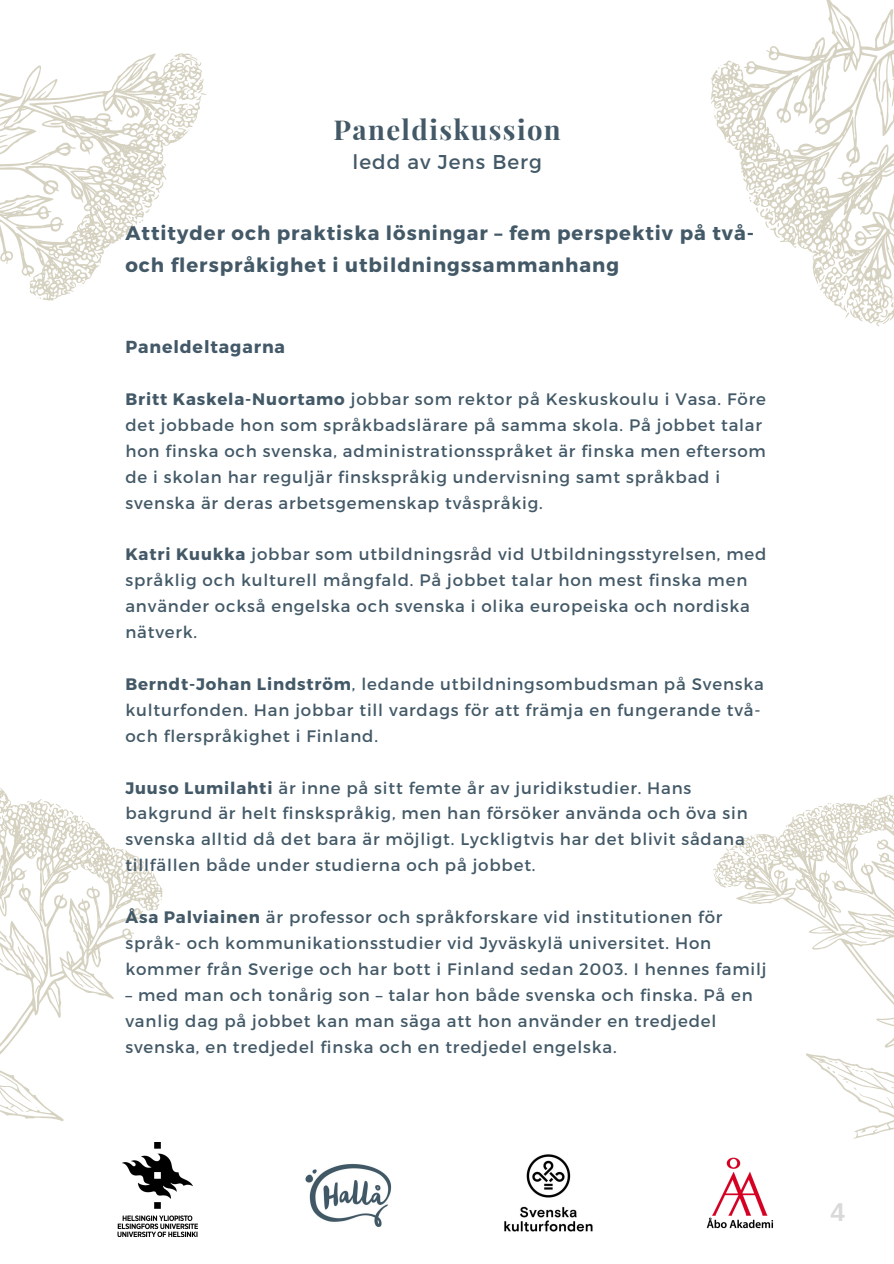
<style>
.page{position:relative;width:894px;height:1264px;background:#fff}
.page>*{position:absolute;margin:0;border:0;box-sizing:border-box;transform-origin:0 0}
.t1{font:700 27.45px "Playfair Display";letter-spacing:.05em;color:#435967}
.t2{font:700 25.8px "Arimo";color:#d9d9d9}
.t3{font:19.95px "Montserrat";letter-spacing:.05em;color:#435967}
.t4{font:700 19.65px/31.5px "Montserrat";letter-spacing:.05em;color:#435967}
.t5{font:700 17.4px "Montserrat";letter-spacing:.05em;color:#435967}
.t6{font:16.65px/26px "Montserrat";letter-spacing:.05em;color:#435967}
.s1{font-weight:700}
</style>
<div class="page">
<svg style="left:710px;top:0;width:183px;height:327px"></svg>
<svg style="left:0;top:53px;width:207px;height:248px"></svg>
<svg style="left:0;top:788px;width:163px;height:334px"></svg>
<svg style="left:713px;top:795px;width:180px;height:344px"></svg>
<img style="left:305px;top:1163px;width:87px;height:64px">
<img style="left:504px;top:1154px;width:89px;height:78px">
<img style="left:706px;top:1157px;width:68px;height:72px">
<img style="left:117px;top:1142px;width:80px;height:94px">
<p class="t1" style="left:333px;top:110px;width:229px">Paneldiskussion</p>
<p class="t3" style="left:352px;top:149px;width:191px">ledd av Jens Berg</p>
<p class="t4" style="left:125px;top:217px;width:630px">Attityder och praktiska lösningar – fem perspektiv på två&shy;och flerspråkighet i utbildningssammanhang</p>
<p class="t5" style="left:125px;top:335px;width:161px">Paneldeltagarna</p>
<p class="t6" style="left:125px;top:385px;width:641px"><span class="s1">Britt Kaskela-Nuortamo</span> jobbar som rektor på Keskuskoulu i Vasa. Före det jobbade hon som språkbadslärare på samma skola. På jobbet talar hon finska och svenska, administrationsspråket är finska men eftersom de i skolan har reguljär finskspråkig undervisning samt språkbad i svenska är deras arbetsgemenskap tvåspråkig.</p>
<p class="t6" style="left:125px;top:540px;width:642px"><span class="s1">Katri Kuukka</span> jobbar som utbildningsråd vid Utbildningsstyrelsen, med språklig och kulturell mångfald. På jobbet talar hon mest finska men använder också engelska och svenska i olika europeiska och nordiska nätverk.</p>
<p class="t6" style="left:125px;top:670px;width:640px"><span class="s1">Berndt-Johan Lindström</span>, ledande utbildningsombudsman på Svenska kulturfonden. Han jobbar till vardags för att främja en fungerande två&shy;och flerspråkighet i Finland.</p>
<p class="t6" style="left:125px;top:773px;width:623px"><span class="s1">Juuso Lumilahti</span> är inne på sitt femte år av juridikstudier. Hans bakgrund är helt finskspråkig, men han försöker använda och öva sin svenska alltid då det bara är möjligt. Lyckligtvis har det blivit sådana tillfällen både under studierna och på jobbet.</p>
<p class="t6" style="left:125px;top:903px;width:642px"><span class="s1">Åsa Palviainen</span> är professor och språkforskare vid institutionen för språk- och kommunikationsstudier vid Jyväskylä universitet. Hon kommer från Sverige och har bott i Finland sedan 2003. I hennes familj</p>
<p class="t6" style="left:125px;top:981px;width:628px">– med man och tonårig son – talar hon både svenska och finska. På en vanlig dag på jobbet kan man säga att hon använder en tredjedel svenska, en tredjedel finska och en tredjedel engelska.</p>
<p class="t2" style="left:830px;top:1197px;width:16px">4</p>
</div>
